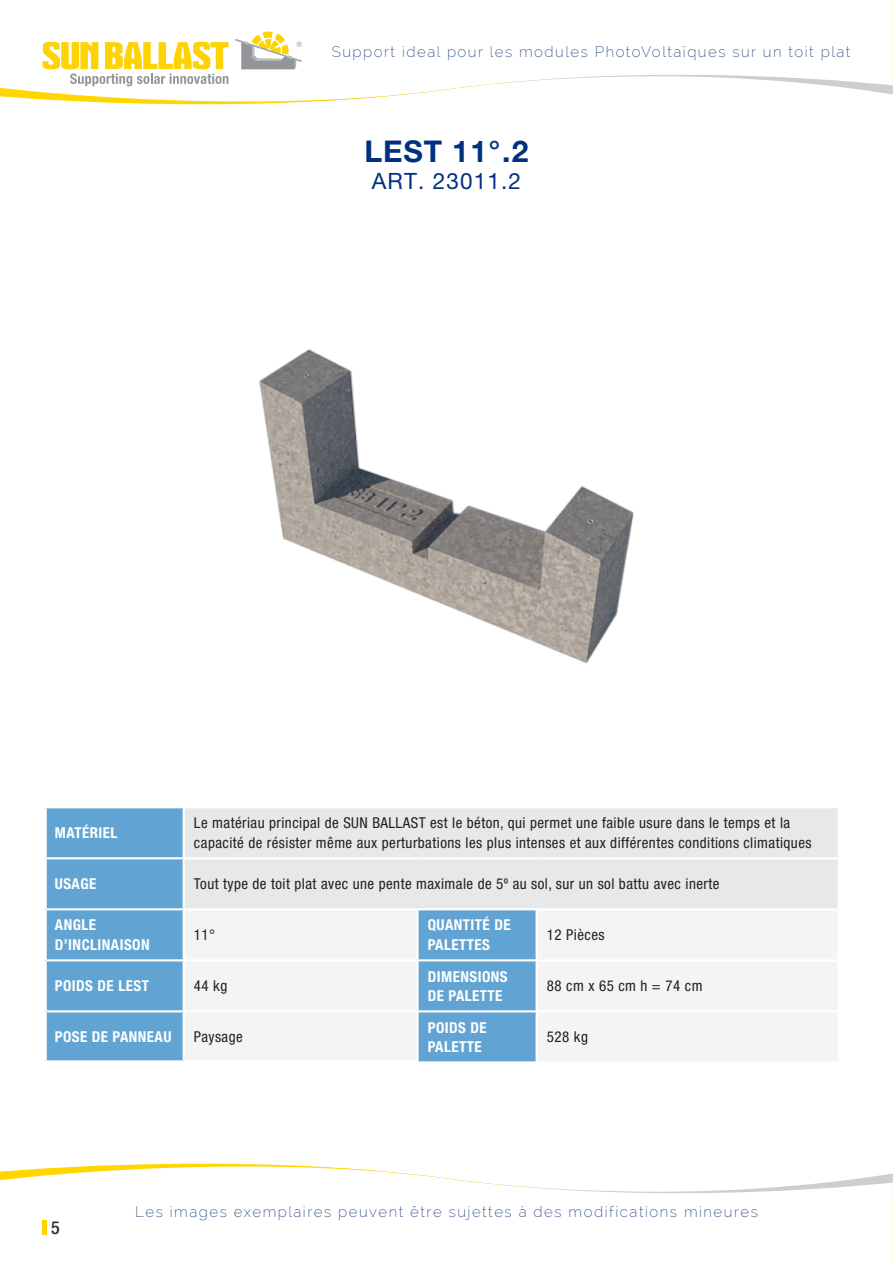
<style>
.page{position:relative;width:893px;height:1263px;background:#fff}
.page>*{position:absolute;margin:0;border:0;box-sizing:border-box;transform-origin:0 0}
.Page_number{font:700 30px "Helvetica Neue LT Pro";letter-spacing:.03em;color:#003080}
.Page_number-2{font:22.5px "Helvetica Neue LT Pro";letter-spacing:.05em;color:#003080}
.t1{font:500 condensed 18px "Helvetica Neue LT Pro";color:#303030}
.t2{font:condensed 15px/19.5px "Helvetica Neue LT Pro";letter-spacing:.03em;color:#231f20}
.t3{font:200 15px "Raleway";letter-spacing:.1em;color:#1c417b}
.Page_number-3{font:700 condensed 15px/19.5px "Helvetica Neue LT Pro";letter-spacing:.03em;color:#fff}
</style>
<div class="page">
<svg style="left:0;top:0;width:893px;height:105px"></svg>
<svg style="left:0;top:1163px;width:893px;height:100px"></svg>
<svg style="left:43px;top:42px;width:185px;height:44px"></svg>
<svg style="left:235px;top:31px;width:67px;height:38px"></svg>
<hr style="left:43px;top:1220px;width:4px;height:14px;background:#ffd400">
<img style="left:259px;top:349px;width:375px;height:314px">
<div style="left:47px;top:808px;width:489px;height:253px;background:#61a4d3"></div>
<div style="left:185px;top:808px;width:653px;height:100px;background:#e8e8e8"></div>
<div style="left:185px;top:910px;width:231px;height:100px;background:#f4f4f4"></div>
<div style="left:537px;top:909px;width:303px;height:51px;background:#f4f4f4"></div>
<div style="left:537px;top:960px;width:303px;height:51px;background:#f4f4f4"></div>
<div style="left:184px;top:1011px;width:234px;height:51px;background:#f4f4f4"></div>
<div style="left:537px;top:1011px;width:303px;height:51px;background:#f4f4f4"></div>
<hr style="left:183px;top:808px;width:2px;height:49px;background:#fff">
<hr style="left:47px;top:857px;width:137px;height:2px;background:#fff">
<hr style="left:184px;top:857px;width:234px;height:2px;background:#fff">
<hr style="left:183px;top:859px;width:2px;height:49px;background:#fff">
<hr style="left:418px;top:857px;width:119px;height:2px;background:#fff">
<hr style="left:537px;top:857px;width:301px;height:2px;background:#fff">
<hr style="left:47px;top:908px;width:137px;height:2px;background:#fff">
<hr style="left:184px;top:908px;width:234px;height:2px;background:#fff">
<hr style="left:183px;top:910px;width:2px;height:49px;background:#fff">
<hr style="left:418px;top:908px;width:119px;height:2px;background:#fff">
<hr style="left:416px;top:910px;width:3px;height:49px;background:#fff">
<hr style="left:537px;top:908px;width:301px;height:2px;background:#fff">
<hr style="left:536px;top:910px;width:2px;height:49px;background:#fff">
<hr style="left:47px;top:959px;width:137px;height:2px;background:#fff">
<hr style="left:184px;top:959px;width:234px;height:2px;background:#fff">
<hr style="left:183px;top:961px;width:2px;height:49px;background:#fff">
<hr style="left:418px;top:959px;width:119px;height:2px;background:#fff">
<hr style="left:416px;top:961px;width:3px;height:49px;background:#fff">
<hr style="left:537px;top:959px;width:301px;height:2px;background:#fff">
<hr style="left:536px;top:961px;width:2px;height:49px;background:#fff">
<hr style="left:47px;top:1010px;width:137px;height:2px;background:#fff">
<hr style="left:184px;top:1010px;width:234px;height:2px;background:#fff">
<hr style="left:183px;top:1012px;width:2px;height:48px;background:#fff">
<hr style="left:418px;top:1010px;width:119px;height:2px;background:#fff">
<hr style="left:416px;top:1012px;width:3px;height:49px;background:#fff">
<hr style="left:537px;top:1010px;width:301px;height:2px;background:#fff">
<hr style="left:536px;top:1012px;width:2px;height:49px;background:#fff">
<hr style="left:416px;top:1061px;width:121px;height:2px;background:#fff">
<hr style="left:537px;top:1061px;width:305px;height:2px;background:#fff">
<svg style="left:44px;top:808px;width:3px;height:50px"></svg>
<svg style="left:44px;top:858px;width:3px;height:51px"></svg>
<svg style="left:44px;top:909px;width:3px;height:51px"></svg>
<hr style="left:838px;top:909px;width:4px;height:51px;background:#fff">
<svg style="left:44px;top:960px;width:3px;height:51px"></svg>
<hr style="left:838px;top:960px;width:4px;height:51px;background:#fff">
<svg style="left:44px;top:1011px;width:3px;height:49px"></svg>
<hr style="left:838px;top:1011px;width:4px;height:50px;background:#fff">
<svg style="left:44px;top:1060px;width:140px;height:3px"></svg>
<hr style="left:184px;top:1060px;width:232px;height:4px;background:#fff">
<p class="t3" style="left:332px;top:43px;width:520px">Support ideal pour les modules PhotoVoltaïques sur un toit plat</p>
<p class="Page_number" style="left:364px;top:132px;width:166px">LEST 11°.2</p>
<p class="Page_number-2" style="left:372px;top:167px;width:151px">ART. 23011.2</p>
<p class="Page_number-3" style="left:55px;top:823px;width:64px">MATÉRIEL</p>
<p class="t2" style="left:194px;top:813px;width:619px">Le matériau principal de SUN BALLAST est le béton, qui permet une faible usure dans le temps et la capacité de résister même aux perturbations les plus intenses et aux différentes conditions climatiques</p>
<p class="Page_number-3" style="left:55px;top:874px;width:43px">USAGE</p>
<p class="t2" style="left:194px;top:874px;width:527px">Tout type de toit plat avec une pente maximale de 5º au sol, sur un sol battu avec inerte</p>
<p class="Page_number-3" style="left:55px;top:915px;width:96px">ANGLE<br>D’INCLINAISON</p>
<p class="t2" style="left:194px;top:925px;width:23px">11°</p>
<p class="Page_number-3" style="left:428px;top:915px;width:84px">QUANTITÉ DE<br>PALETTES</p>
<p class="t2" style="left:547px;top:925px;width:59px">12 Pièces</p>
<p class="Page_number-3" style="left:55px;top:976px;width:95px">POIDS DE LEST</p>
<p class="t2" style="left:194px;top:976px;width:35px">44 kg</p>
<p class="Page_number-3" style="left:428px;top:966px;width:81px">DIMENSIONS<br>DE PALETTE</p>
<p class="t2" style="left:547px;top:976px;width:157px">88 cm x 65 cm h = 74 cm</p>
<p class="Page_number-3" style="left:55px;top:1027px;width:118px">POSE DE PANNEAU</p>
<p class="t2" style="left:194px;top:1027px;width:50px">Paysage</p>
<p class="Page_number-3" style="left:428px;top:1017px;width:60px">POIDS DE<br>PALETTE</p>
<p class="t2" style="left:547px;top:1027px;width:43px">528 kg</p>
<p class="t1" style="left:51px;top:1217px;width:10px">5</p>
<p class="t3" style="left:135px;top:1202px;width:624px">Les images exemplaires peuvent être sujettes à des modifications mineures</p>
</div>
